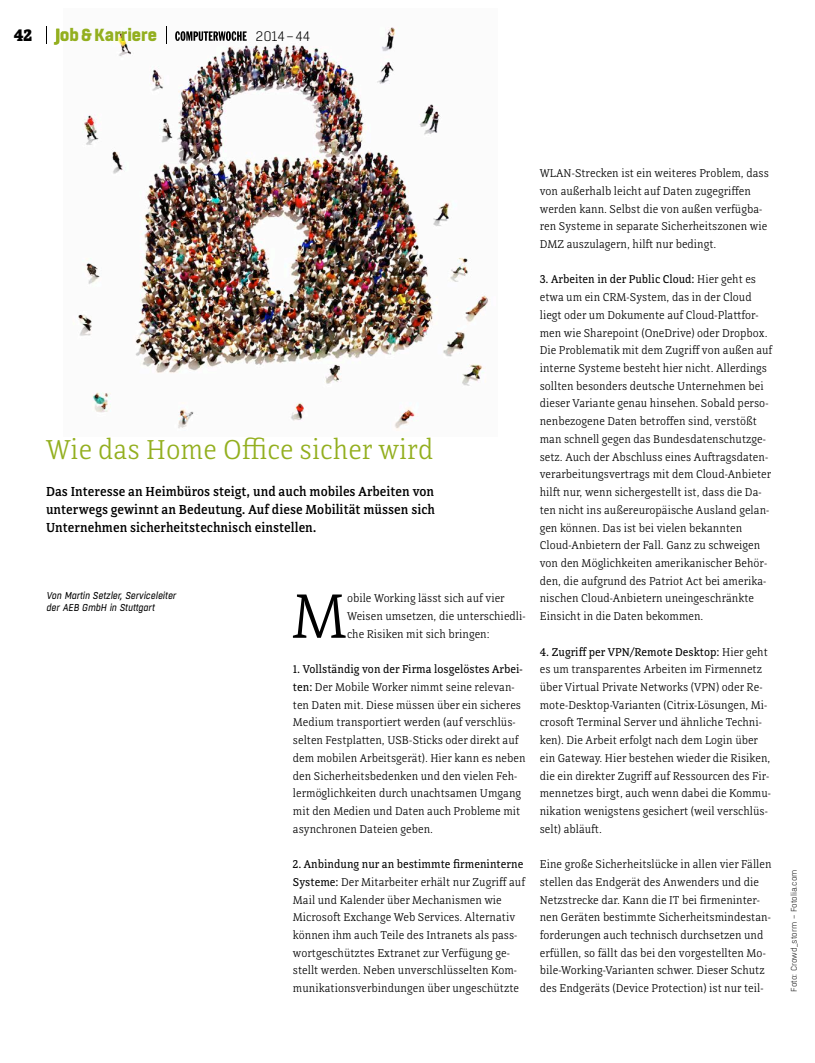
<style>
.page{position:relative;width:815px;height:1063px;background:#fff}
.page>*{position:absolute;margin:0;border:0;box-sizing:border-box;transform-origin:0 0}
._1_Fließ_1__Abs_groß{font:300 65.88px "Directa Serif";color:#000}
._1_Head_1{font:300 28.75px "Directa Serif";color:#93af1f}
.t1{font:800 17.5px "Boxed";color:#93af1f}
.t2{font:800 17.5px "Directa Serif";color:#000}
._1_Vorspann{font:500 13.75px/17.8px "Directa Serif";color:#000;text-align:justify}
.t3{font:300 13.75px "Boxed";color:#000}
._1_Fließ{font:300 11.88px/17.8px "Directa Serif";color:#000}
._1_Fließ_1__Abs_groß-2{font:300 11.88px/17.8px "Directa Serif";color:#000}
._1_BU{font:italic 10px/12.5px "Boxed";color:#000}
._0_Credit{font:300 8.12px "Boxed";color:#000}
.s1{font-weight:400}
</style>
<div class="page">
<img style="left:73px;top:27px;width:416px;height:403px">
<svg style="left:46px;top:26px;width:1px;height:18px"></svg>
<svg style="left:166px;top:26px;width:1px;height:18px"></svg>
<svg style="left:175px;top:31px;width:72px;height:10px"></svg>
<p class="t2" style="left:14px;top:24px;width:20px">42</p>
<p class="t1" style="left:56px;top:23px;width:103px">Job&amp;Karriere</p>
<p class="t3" style="left:255px;top:27px;width:56px">2014–44</p>
<p class="_1_Head_1" style="left:46px;top:433px;width:389px">Wie das Home Office sicher wird</p>
<p class="_1_Vorspann" style="left:46px;top:483px;width:391px">Das Interesse an Heimbüros steigt, und auch mobiles Arbeiten von unterwegs gewinnt an Bedeutung. Auf diese Mobilität müssen sich Unternehmen sicherheitstechnisch einstellen.</p>
<p class="_1_BU" style="left:46px;top:589px;width:131px">Von Martin Setzler, Serviceleiter der AEB GmbH in Stuttgart</p>
<p class="_1_Fließ_1__Abs_groß" style="left:291px;top:577px;width:57px">M</p>
<p class="_1_Fließ_1__Abs_groß-2" style="left:347px;top:590px;width:180px">obile Working lässt sich auf vier<br>Weisen umsetzen, die unterschiedli&shy;che Risiken mit sich bringen:</p>
<p class="_1_Fließ" style="left:293px;top:660px;width:234px"><span class="s1">1. Vollständig von der Firma losgelöstes Arbei&shy;ten:</span> Der Mobile Worker nimmt seine relevan&shy;ten Daten mit. Diese müssen über ein sicheres Medium transportiert werden (auf verschlüs&shy;selten Festplatten, USB-Sticks oder direkt auf dem mobilen Arbeitsgerät). Hier kann es neben den Sicherheitsbedenken und den vielen Feh&shy;lermöglichkeiten durch unachtsamen Umgang mit den Medien und Daten auch Probleme mit asynchronen Dateien geben.</p>
<p class="_1_Fließ" style="left:293px;top:855px;width:234px"><span class="s1">2. Anbindung nur an bestimmte firmeninterne Systeme:</span> Der Mitarbeiter erhält nur Zugriff auf Mail und Kalender über Mechanismen wie Microsoft Exchange Web Services. Alternativ können ihm auch Teile des Intranets als pass&shy;wortgeschütztes Extranet zur Verfügung ge&shy;stellt werden. Neben unverschlüsselten Kom&shy;munikationsverbindungen über ungeschützte</p>
<p class="_1_Fließ" style="left:540px;top:164px;width:231px">WLAN-Strecken ist ein weiteres Problem, dass von außerhalb leicht auf Daten zugegriffen werden kann. Selbst die von außen verfügba&shy;ren Systeme in separate Sicherheitszonen wie DMZ auszulagern, hilft nur bedingt.</p>
<p class="_1_Fließ" style="left:540px;top:271px;width:234px"><span class="s1">3. Arbeiten in der Public Cloud:</span> Hier geht es etwa um ein CRM-System, das in der Cloud liegt oder um Dokumente auf Cloud-Plattfor&shy;men wie Sharepoint (OneDrive) oder Dropbox.<br>Die Problematik mit dem Zugriff von außen auf interne Systeme besteht hier nicht. Allerdings sollten besonders deutsche Unternehmen bei dieser Variante genau hinsehen. Sobald perso&shy;nenbezogene Daten betroffen sind, verstößt man schnell gegen das Bundesdatenschutzge&shy;setz. Auch der Abschluss eines Auftragsdaten&shy;verarbeitungsvertrags mit dem Cloud-Anbieter hilft nur, wenn sichergestellt ist, dass die Da&shy;ten nicht ins außereuropäische Ausland gelan&shy;gen können. Das ist bei vielen bekannten Cloud-Anbietern der Fall. Ganz zu schweigen von den Möglichkeiten amerikanischer Behör&shy;den, die aufgrund des Patriot Act bei amerika&shy;nischen Cloud-Anbietern uneingeschränkte Einsicht in die Daten bekommen.</p>
<p class="_1_Fließ" style="left:540px;top:643px;width:233px"><span class="s1">4. Zugriff per VPN/Remote Desktop:</span> Hier geht es um transparentes Arbeiten im Firmennetz über Virtual Private Networks (VPN) oder Re&shy;mote-Desktop-Varianten (Citrix-Lösungen, Mi&shy;crosoft Terminal Server und ähnliche Techni&shy;ken). Die Arbeit erfolgt nach dem Login über ein Gateway. Hier bestehen wieder die Risiken, die ein direkter Zugriff auf Ressourcen des Fir&shy;mennetzes birgt, auch wenn dabei die Kommu&shy;nikation wenigstens gesichert (weil verschlüs&shy;selt) abläuft.</p>
<p class="_1_Fließ" style="left:540px;top:855px;width:233px">Eine große Sicherheitslücke in allen vier Fällen stellen das Endgerät des Anwenders und die Netzstrecke dar. Kann die IT bei firmeninter&shy;nen Geräten bestimmte Sicherheitsmindestan&shy;forderungen auch technisch durchsetzen und erfüllen, so fällt das bei den vorgestellten Mo&shy;bile-Working-Varianten schwer. Dieser Schutz des Endgeräts (Device Protection) ist nur teil-</p>
<p class="_0_Credit" style="left:789px;top:992px;width:124px;rotate:-90deg">Foto: Crowd_storm – Fotolia.com</p>
</div>
